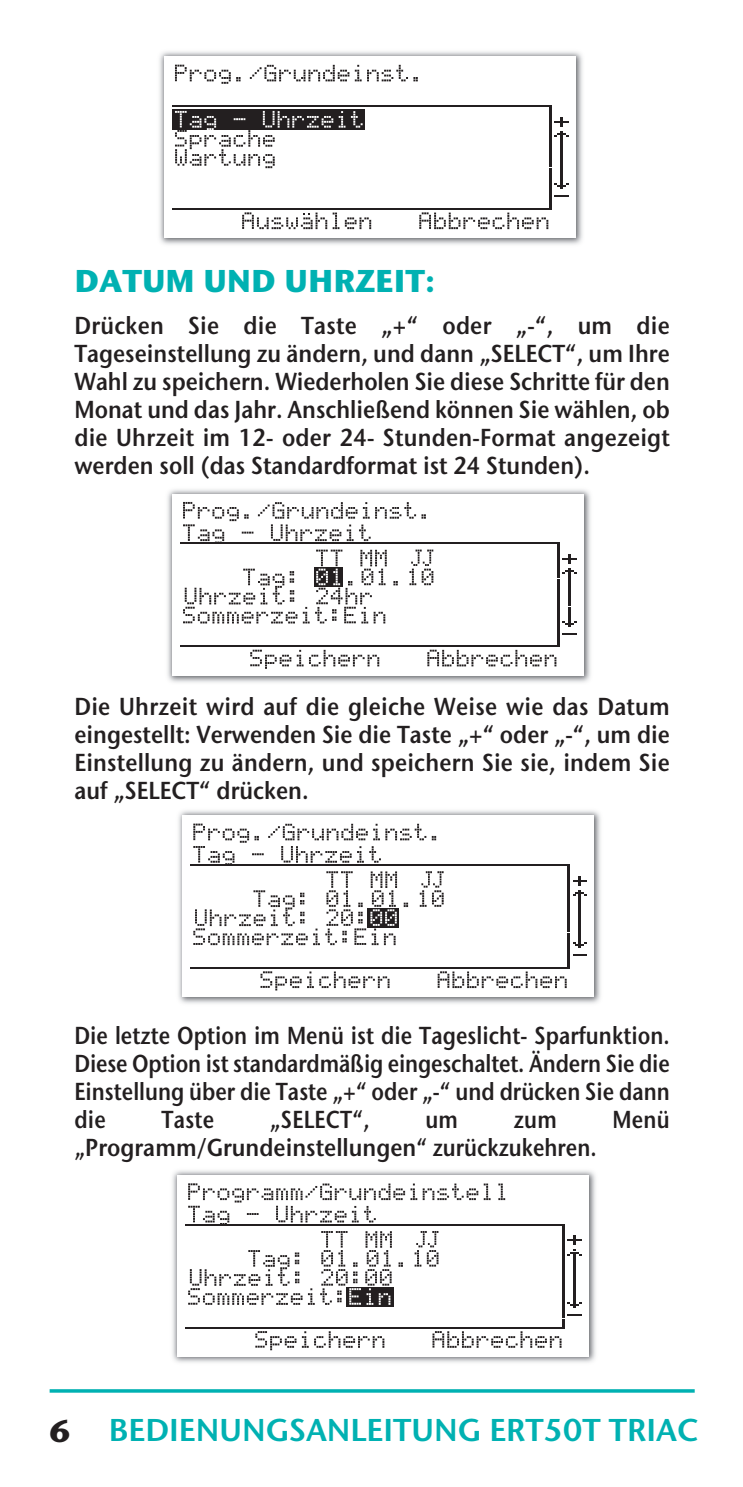
<style>
.page{position:relative;width:743px;height:1487px;background:#fff}
.page>*{position:absolute;margin:0;border:0;box-sizing:border-box;transform-origin:0 0}
.t1{font:31.5px "Stone Sans Sem ITCTT Semi";color:#00b1b2}
.t2{font:700 31.5px "Stone Sans ITC";color:#00b1b2}
.t3{font:24.5px/28px "Stone Sans Sem ITCTT Semi";color:#231f20;text-align:justify;scale:.9 1}
.t4{font:24.5px/28px "Stone Sans Sem ITCTT Semi";color:#231f20;text-align:justify;scale:.85 1}
.s1{font-family:"Stone Sans ITC";font-weight:700;color:#231f20}
</style>
<div class="page">
<hr style="left:50px;top:1389px;width:644px;height:3px;background:#00b1b2">
<img style="left:178px;top:810px;width:423px;height:194px">
<div style="left:183px;top:815px;width:411px;height:182px;background:#fff"></div>
<svg style="left:191px;top:823px;width:396px;height:167px"></svg>
<img style="left:167px;top:489px;width:424px;height:194px">
<div style="left:172px;top:494px;width:412px;height:181px;background:#fff"></div>
<svg style="left:180px;top:502px;width:396px;height:167px"></svg>
<img style="left:159px;top:51px;width:424px;height:194px">
<div style="left:164px;top:57px;width:412px;height:181px;background:#fff"></div>
<svg style="left:175px;top:65px;width:65px;height:19px"></svg>
<svg style="left:250px;top:65px;width:99px;height:16px"></svg>
<svg style="left:355px;top:65px;width:63px;height:16px"></svg>
<svg style="left:172px;top:105px;width:396px;height:124px"></svg>
<img style="left:172px;top:1170px;width:424px;height:193px">
<div style="left:177px;top:1175px;width:412px;height:181px;background:#fff"></div>
<svg style="left:186px;top:1183px;width:396px;height:167px"></svg>
<p class="t2" style="left:74px;top:253px;width:362px">DATUM UND UHRZEIT:</p>
<p class="t3" style="left:74px;top:309px;width:663px">Drücken Sie die Taste „+“ oder „-“, um die Tageseinstellung zu ändern, und dann „SELECT“, um Ihre Wahl zu speichern. Wiederholen Sie diese Schritte für den Monat und das Jahr. Anschließend können Sie wählen, ob die Uhrzeit im 12- oder 24- Stunden-Format angezeigt werden soll (das Standardformat ist 24 Stunden).</p>
<p class="t3" style="left:74px;top:691px;width:663px">Die Uhrzeit wird auf die gleiche Weise wie das Datum eingestellt: Verwenden Sie die Taste „+“ oder „-“, um die Einstellung zu ändern, und speichern Sie sie, indem Sie auf „SELECT“ drücken.</p>
<p class="t4" style="left:74px;top:1020px;width:702px">Die letzte Option im Menüist die Tageslicht- Sparfunktion.<br>Diese Option ist standardmäßig eingeschaltet. Ändern Sie die Einstellung über die Taste „+“ oder „-“ und drücken Sie dann die</p>
<p class="t4" style="left:162px;top:1104px;width:63px">Taste</p>
<p class="t4" style="left:270px;top:1104px;width:119px">„SELECT“,</p>
<p class="t4" style="left:425px;top:1104px;width:40px">um</p>
<p class="t4" style="left:514px;top:1104px;width:52px">zum</p>
<p class="t4" style="left:612px;top:1104px;width:81px">Menü</p>
<p class="t4" style="left:74px;top:1132px;width:616px">„Programm/Grundeinstellungen“ zurückzukehren.</p>
<p class="t1" style="left:50px;top:1404px;width:650px"><span class="s1">6</span> BEDIENUNGSANLEITUNG ERT50T TRIAC</p>
</div>
